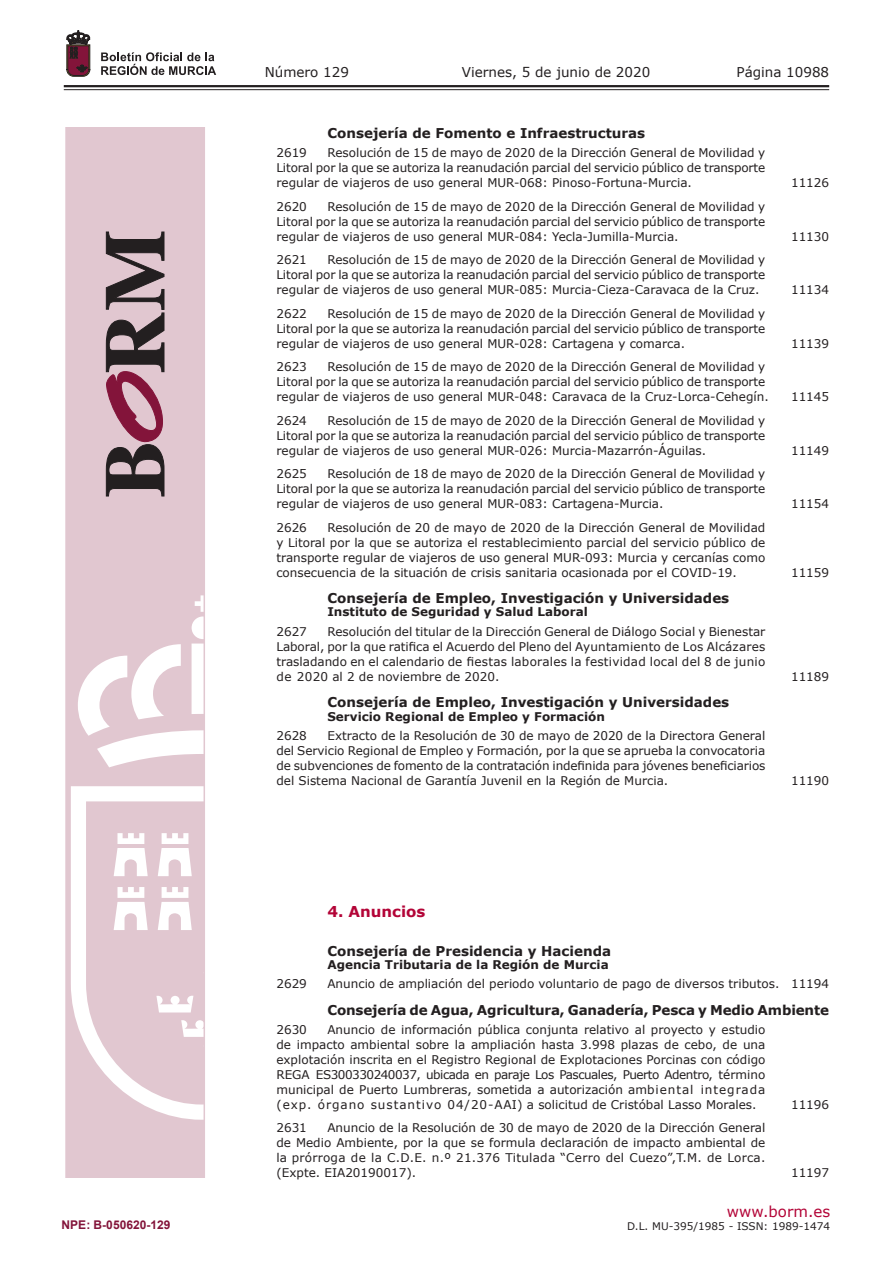
<style>
.page{position:relative;width:893px;height:1263px;background:#fff}
.page>*{position:absolute;margin:0;border:0;box-sizing:border-box;transform-origin:0 0}
.t1{font:15px "Verdana";color:#b30437}
.t2{font:700 15px "Verdana";color:#b30437}
.t3{font:700 13.5px "Verdana";color:#231f20}
.t4{font:13.5px "Verdana";color:#231f20}
.t5{font:12px/15px "Verdana";color:#231f20;text-align:justify}
.t6{font:700 12px "Verdana";color:#231f20}
.t7{font:700 12px "Arial";color:#83143a}
.t8{font:10.5px "Verdana";color:#231f20}
</style>
<div class="page">
<hr style="left:64px;top:85px;width:765px;height:2px;background:#231f20">
<hr style="left:64px;top:89px;width:765px;height:1px;background:#231f20">
<svg style="left:101px;top:52px;width:115px;height:23px"></svg>
<svg style="left:67px;top:31px;width:23px;height:45px"></svg>
<svg style="left:65px;top:128px;width:140px;height:1050px;background:#e5cfd7"></svg>
<svg style="left:106px;top:232px;width:58px;height:264px;background:#8b6f79"></svg>
<p class="t7" style="left:62px;top:1216px;width:110px">NPE: B-050620-129</p>
<p class="t4" style="left:265px;top:62px;width:86px">Número 129</p>
<p class="t4" style="left:462px;top:62px;width:190px">Viernes, 5 de junio de 2020</p>
<p class="t4" style="left:736px;top:62px;width:94px">Página 10988</p>
<p class="t3" style="left:327px;top:123px;width:319px">Consejería de Fomento e Infraestructuras</p>
<p class="t5" style="left:276px;top:145px;width:490px;text-indent:51px">Resolución de 15 de mayo de 2020 de la Dirección General de Movilidad y Litoral por la que se autoriza la reanudación parcial del servicio público de transporte regular de viajeros de uso general MUR-068: Pinoso-Fortuna-Murcia.</p>
<p class="t5" style="left:276px;top:145px;width:32px">2619</p>
<p class="t5" style="left:276px;top:199px;width:490px;text-indent:51px">Resolución de 15 de mayo de 2020 de la Dirección General de Movilidad y Litoral por la que se autoriza la reanudación parcial del servicio público de transporte regular de viajeros de uso general MUR-084: Yecla-Jumilla-Murcia.</p>
<p class="t5" style="left:276px;top:199px;width:32px">2620</p>
<p class="t5" style="left:276px;top:252px;width:490px;text-indent:51px">Resolución de 15 de mayo de 2020 de la Dirección General de Movilidad y Litoral por la que se autoriza la reanudación parcial del servicio público de transporte regular de viajeros de uso general MUR-085: Murcia-Cieza-Caravaca de la Cruz.</p>
<p class="t5" style="left:276px;top:252px;width:32px">2621</p>
<p class="t5" style="left:276px;top:306px;width:490px;text-indent:51px">Resolución de 15 de mayo de 2020 de la Dirección General de Movilidad y Litoral por la que se autoriza la reanudación parcial del servicio público de transporte regular de viajeros de uso general MUR-028: Cartagena y comarca.</p>
<p class="t5" style="left:276px;top:306px;width:32px">2622</p>
<p class="t5" style="left:276px;top:359px;width:494px;text-align:left;text-indent:51px">Resolución de 15 de mayo de 2020 de la Dirección General de Movilidad y<br>Litoral por la que se autoriza la reanudación parcial del servicio público de transporte regular de viajeros de uso general MUR-048: Caravaca de la Cruz-Lorca-Cehegín.</p>
<p class="t5" style="left:276px;top:359px;width:32px">2623</p>
<p class="t5" style="left:276px;top:413px;width:490px;text-indent:51px">Resolución de 15 de mayo de 2020 de la Dirección General de Movilidad y Litoral por la que se autoriza la reanudación parcial del servicio público de transporte regular de viajeros de uso general MUR-026: Murcia-Mazarrón-Águilas.</p>
<p class="t5" style="left:276px;top:413px;width:32px">2624</p>
<p class="t5" style="left:276px;top:466px;width:490px;text-indent:51px">Resolución de 18 de mayo de 2020 de la Dirección General de Movilidad y Litoral por la que se autoriza la reanudación parcial del servicio público de transporte regular de viajeros de uso general MUR-083: Cartagena-Murcia.</p>
<p class="t5" style="left:276px;top:466px;width:32px">2625</p>
<p class="t5" style="left:276px;top:520px;width:490px;text-indent:51px">Resolución de 20 de mayo de 2020 de la Dirección General de Movilidad y Litoral por la que se autoriza el restablecimiento parcial del servicio público de transporte regular de viajeros de uso general MUR-093: Murcia y cercanías como consecuencia de la situación de crisis sanitaria ocasionada por el COVID-19.</p>
<p class="t5" style="left:276px;top:520px;width:32px">2626</p>
<p class="t3" style="left:327px;top:588px;width:403px">Consejería de Empleo, Investigación y Universidades</p>
<p class="t6" style="left:327px;top:604px;width:262px">Instituto de Seguridad y Salud Laboral</p>
<p class="t5" style="left:276px;top:624px;width:491px;text-indent:51px">Resolución del titular de la Dirección General de Diálogo Social y Bienestar Laboral, por la que ratifica el Acuerdo del Pleno del Ayuntamiento de Los Alcázares trasladando en el calendario de fiestas laborales la festividad local del 8 de junio de 2020 al 2 de noviembre de 2020.</p>
<p class="t5" style="left:276px;top:624px;width:32px">2627</p>
<p class="t3" style="left:327px;top:692px;width:403px">Consejería de Empleo, Investigación y Universidades</p>
<p class="t6" style="left:327px;top:708px;width:279px">Servicio Regional de Empleo y Formación</p>
<p class="t5" style="left:276px;top:728px;width:491px;text-indent:51px">Extracto de la Resolución de 30 de mayo de 2020 de la Directora General del Servicio Regional de Empleo y Formación, por la que se aprueba la convocatoria de subvenciones de fomento de la contratación indefinida para jóvenes beneficiarios del Sistema Nacional de Garantía Juvenil en la Región de Murcia.</p>
<p class="t5" style="left:276px;top:728px;width:32px">2628</p>
<p class="t5" style="left:791px;top:175px;width:40px">11126</p>
<p class="t5" style="left:791px;top:229px;width:40px">11130</p>
<p class="t5" style="left:791px;top:282px;width:40px">11134</p>
<p class="t5" style="left:791px;top:336px;width:40px">11139</p>
<p class="t5" style="left:791px;top:389px;width:40px">11145</p>
<p class="t5" style="left:791px;top:443px;width:40px">11149</p>
<p class="t5" style="left:791px;top:496px;width:40px">11154</p>
<p class="t5" style="left:791px;top:565px;width:40px">11159</p>
<p class="t5" style="left:791px;top:669px;width:40px">11189</p>
<p class="t5" style="left:791px;top:773px;width:40px">11190</p>
<p class="t2" style="left:327px;top:900px;width:100px">4. Anuncios</p>
<p class="t3" style="left:327px;top:941px;width:285px">Consejería de Presidencia y Hacienda</p>
<p class="t6" style="left:327px;top:956px;width:283px">Agencia Tributaria de la Región de Murcia</p>
<p class="t5" style="left:276px;top:976px;width:32px">2629</p>
<p class="t5" style="left:327px;top:976px;width:503px">Anuncio de ampliación del periodo voluntario de pago de diversos tributos. 11194</p>
<p class="t3" style="left:327px;top:1000px;width:503px">Consejería de Agua, Agricultura, Ganadería, Pesca y Medio Ambiente</p>
<p class="t5" style="left:276px;top:1022px;width:32px">2630</p>
<p class="t5" style="left:276px;top:1022px;width:490px;text-indent:51px">Anuncio de información pública conjunta relativo al proyecto y estudio de impacto ambiental sobre la ampliación hasta 3.998 plazas de cebo, de una explotación inscrita en el Registro Regional de Explotaciones Porcinas con código REGA ES300330240037, ubicada en paraje Los Pascuales, Puerto Adentro, término municipal de Puerto Lumbreras, sometida a autorización ambiental integrada (exp. órgano sustantivo 04/20-AAI) a solicitud de Cristóbal Lasso Morales.</p>
<p class="t5" style="left:791px;top:1097px;width:40px">11196</p>
<p class="t5" style="left:276px;top:1120px;width:491px;text-indent:51px">Anuncio de la Resolución de 30 de mayo de 2020 de la Dirección General de Medio Ambiente, por la que se formula declaración de impacto ambiental de la prórroga de la C.D.E. n.º 21.376 Titulada “Cerro del Cuezo”,T.M. de Lorca. (Expte. EIA20190017).</p>
<p class="t5" style="left:276px;top:1120px;width:32px">2631</p>
<p class="t5" style="left:791px;top:1165px;width:40px">11197</p>
<p class="t1" style="left:727px;top:1201px;width:105px">www.borm.es</p>
<p class="t8" style="left:627px;top:1218px;width:205px">D.L. MU-395/1985 - ISSN: 1989-1474</p>
</div>
